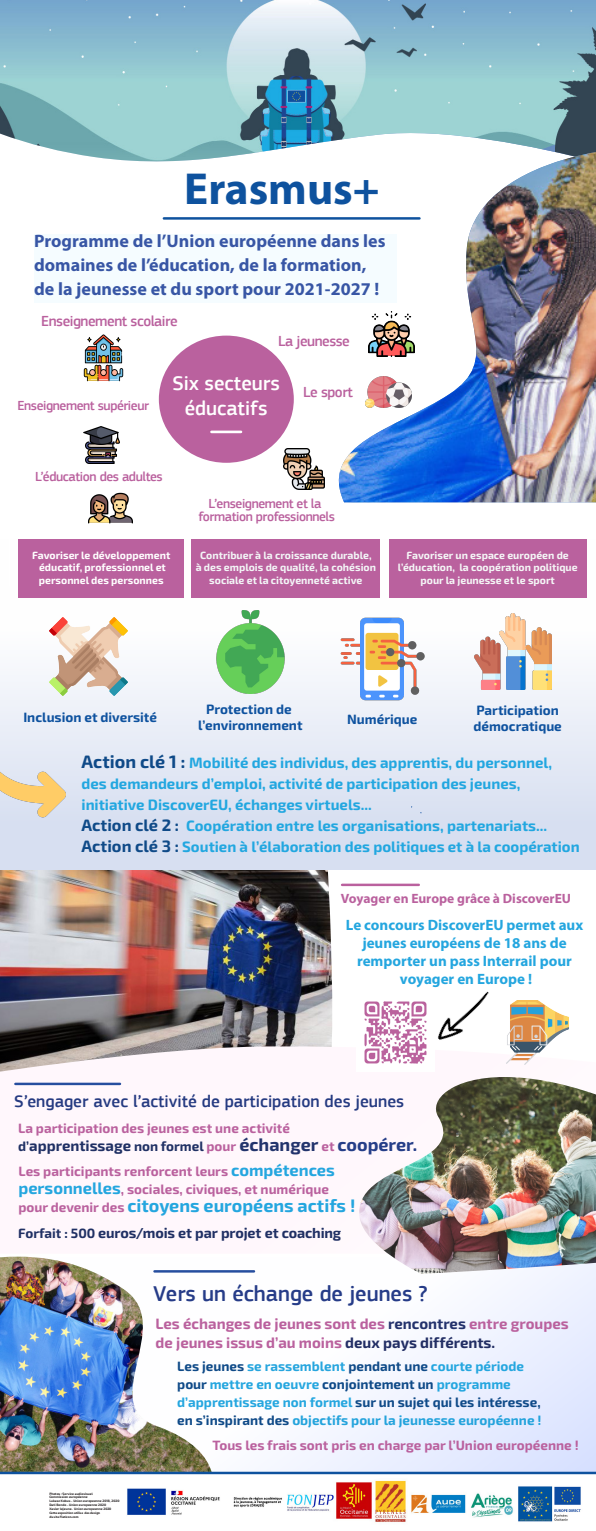
<style>
.page{position:relative;width:596px;height:1531px;background:#fff}
.page>*{position:absolute;margin:0;border:0;box-sizing:border-box;transform-origin:0 0}
.t1{font:700 45px "Myriad Pro";color:#0e529e}
.t2{font:500 22.5px "EC Square Sans Pro";color:#263c88}
.t3{font:500 20.67px/24.8px "EC Square Sans Pro";color:#fff;text-align:center}
.t4{font:700 18px/24px "Myriad Pro";color:#3856a5}
.t5{font:700 18px "Exo 2";color:#24a6df}
.t6{font:500 17.4px "EC Square Sans Pro";color:#253a81}
.t7{font:700 15px "Exo 2";color:#22a7e0}
.t8{font:700 15px/18px "Myriad Pro";color:#24a6df;text-align:center}
.t9{font:700 15px "Exo 2";color:#ba619e}
.t10{font:700 15px "Exo 2";color:#203064}
.t11{font:500 15px "EC Square Sans Pro";letter-spacing:-.03em;color:#ba619e}
.t12{font:700 14.4px "Exo 2";letter-spacing:-.01em;color:#203064}
.t13{font:700 13.5px/18px "Exo 2";color:#ba619e}
.t14{font:700 13.5px/18px "Exo 2";color:#0f4a88}
.t15{font:500 13.5px "EC Square Sans Pro";letter-spacing:-.03em;color:#ba619e}
.t16{font:700 13.5px "Exo 2";color:#0e529f}
.t17{font:700 13.5px "Exo 2";color:#23a3dc}
.t18{font:700 13.5px "Myriad Pro";color:#ba619e}
.t19{font:700 10.5px/12.6px "Exo 2";color:#f3f6f7;text-align:center}
.t20{font:700 10.5px/12.6px "Exo 2";color:#f5f7f7;text-align:center}
.t21{font:700 10.5px "Exo 2";color:#fff}
.t22{font:700 3.3px "Exo 2";color:#231f20}
.t23{font:700 3.3px "Myriad Pro";color:#231f20}
.s1{font-size:18px;color:#0f4a88}
.s2{font-size:16.5px;color:#0f4a88}
.s3{font-size:13.5px}
.s4{font-size:13.5px;color:#ba619e}
.s5{font-size:18px;color:#22336c}
.s6{font-size:18px;color:#253e88}
.s7{font-size:16.5px;color:#24a6df}
.s8{color:#23326c}
.s9{color:#242f67}
.s10{color:#222e64}
.s11{color:#26a5de}
.s12{color:#24a6df}
.s13{color:#0f4a88}
</style>
<div class="page">
<svg style="left:230px;top:1270px;width:365px;height:201px;fill:#f4f6ff"></svg>
<svg style="left:0;top:1272px;width:230px;height:203px"></svg>
<img style="left:0;top:1256px;width:211px;height:215px">
<img style="left:0;top:869px;width:332px;height:177px">
<svg style="left:0;top:1046px;width:332px;height:40px"></svg>
<div style="left:0;top:539px;width:595px;height:330px;background:linear-gradient(to bottom,#fff9fa,#d6e1f3)"></div>
<img style="left:0;top:0;width:595px;height:162px">
<hr style="left:8px;top:456px;width:3px;height:130px;background:#fff">
<hr style="left:164px;top:217px;width:255px;height:3px;background:#0e529e">
<hr style="left:0;top:1471px;width:595px;height:3px;background:#0e529e">
<div style="left:34px;top:234px;width:362px;height:68px;background:#f5fcff"></div>
<div style="left:157px;top:334px;width:138px;height:131px;background:#ba619e;border-radius:50%"></div>
<div style="left:155px;top:332px;width:142px;height:135px;border:4px solid #fff;border-radius:50%"></div>
<hr style="left:211px;top:431px;width:30px;height:2px;background:#fff">
<svg style="left:317px;top:137px;width:278px;height:352px"></svg>
<img style="left:337px;top:152px;width:258px;height:350px">
<div style="left:19px;top:539px;width:165px;height:58px;background:#ba619e"></div>
<div style="left:191px;top:539px;width:189px;height:58px;background:#ba619e"></div>
<div style="left:389px;top:539px;width:197px;height:58px;background:#ba619e"></div>
<img style="left:50px;top:617px;width:77px;height:78px">
<img style="left:210px;top:610px;width:80px;height:84px">
<img style="left:474px;top:613px;width:77px;height:77px">
<img style="left:338px;top:616px;width:87px;height:86px">
<img style="left:0;top:747px;width:66px;height:72px">
<img style="left:358px;top:1077px;width:237px;height:197px">
<img style="left:507px;top:1001px;width:62px;height:63px">
<hr style="left:342px;top:883px;width:76px;height:3px;background:#ba619e">
<hr style="left:15px;top:1082px;width:105px;height:3px;background:#264e9f">
<hr style="left:154px;top:1270px;width:100px;height:2px;background:#264e9f">
<img style="left:365px;top:371px;width:46px;height:44px">
<img style="left:368px;top:311px;width:46px;height:46px">
<img style="left:83px;top:335px;width:41px;height:47px">
<img style="left:283px;top:448px;width:41px;height:42px">
<img style="left:83px;top:426px;width:37px;height:38px">
<img style="left:89px;top:492px;width:43px;height:32px">
<img style="left:364px;top:1001px;width:63px;height:63px">
<img style="left:437px;top:991px;width:70px;height:73px">
<img style="left:127px;top:1480px;width:454px;height:42px">
<p class="t1" style="left:184px;top:160px;width:197px">Erasmus+</p>
<p class="t4" style="left:34px;top:229px;width:353px">Programme de l’Union européenne dans les domaines de l’éducation, de la formation,</p>
<p class="t4" style="left:34px;top:277px;width:346px">de la jeunesse et du sport pour 2021-2027 !</p>
<p class="t11" style="left:41px;top:313px;width:138px">Enseignement scolaire</p>
<p class="t11" style="left:278px;top:332px;width:73px">La jeunesse</p>
<p class="t15" style="left:17px;top:398px;width:133px">Enseignement supérieur</p>
<p class="t3" style="left:172px;top:372px;width:109px">Six secteurs éducatifs</p>
<p class="t11" style="left:303px;top:383px;width:51px">Le sport</p>
<p class="t15" style="left:35px;top:469px;width:129px">L’éducation des adultes</p>
<p class="t15" style="left:208px;top:496px;width:114px">L’enseignement et la</p>
<p class="t15" style="left:198px;top:509px;width:138px">formation professionnels</p>
<p class="t21" style="left:32px;top:549px;width:139px">Favoriser le développement</p>
<p class="t21" style="left:39px;top:561px;width:128px">éducatif, professionnel et</p>
<p class="t21" style="left:39px;top:574px;width:126px">personnel des personnes</p>
<p class="t19" style="left:200px;top:549px;width:173px">Contribuer à la croissance durable,</p>
<p class="t19" style="left:196px;top:562px;width:182px">à des emplois de qualité, la cohésion sociale et la citoyenneté active</p>
<p class="t20" style="left:406px;top:549px;width:164px">Favoriser un espace européen de</p>
<p class="t20" style="left:397px;top:562px;width:181px">l’éducation, la coopération politique pour la jeunesse et le sport</p>
<p class="t16" style="left:206px;top:701px;width:87px">Protection de</p>
<p class="t16" style="left:198px;top:717px;width:106px">l’environnement</p>
<p class="t16" style="left:347px;top:712px;width:72px">Numérique</p>
<p class="t16" style="left:476px;top:702px;width:84px">Participation</p>
<p class="t16" style="left:473px;top:718px;width:90px">démocratique</p>
<p class="t7" style="left:81px;top:753px;width:471px"><span class="s1">Action clé 1 :</span> Mobilité des individus, des apprentis, du personnel,</p>
<p class="t7" style="left:81px;top:774px;width:440px">des demandeurs d’emploi, activité de participation des jeunes,</p>
<p class="t7" style="left:81px;top:795px;width:292px">initiative DiscoverEU, échanges virtuels...</p>
<p class="t7" style="left:81px;top:816px;width:467px"><span class="s2">Action clé 2 :</span> Coopération entre les organisations, partenariats...</p>
<p class="t7" style="left:81px;top:837px;width:499px"><span class="s2">Action clé 3 :</span> Soutien à l’élaboration des politiques et à la coopération</p>
<p class="t16" style="left:23px;top:709px;width:135px">Inclusion et diversité</p>
<p class="t18" style="left:340px;top:890px;width:232px">Voyager en Europe grâce à DiscoverEU</p>
<p class="t8" style="left:345px;top:915px;width:239px">Le concours DiscoverEU permet aux jeunes européens de 18 ans de</p>
<p class="t8" style="left:357px;top:951px;width:216px">remporter un pass Interrail pour</p>
<p class="t8" style="left:399px;top:969px;width:133px">voyager en Europe !</p>
<p class="t6" style="left:14px;top:1091px;width:391px">S’engager avec l’activité de participation des jeunes</p>
<p class="t13" style="left:18px;top:1119px;width:273px">La participation des jeunes est une activité</p>
<p class="t10" style="left:18px;top:1136px;width:400px"><span class="s3">d’</span>apprentissage <span class="s3">non formel</span> <span class="s4">pour</span> <span class="s5">échanger</span> <span class="s4">et</span> <span class="s6">coopérer.</span></p>
<p class="t13" style="left:18px;top:1162px;width:318px">Les participants renforcent leurs <span class="s7">compétences personnelles</span>, sociales, civiques, et numérique</p>
<p class="t5" style="left:18px;top:1194px;width:338px"><span class="s4">pour devenir des</span> citoyens européens actifs !</p>
<p class="t12" style="left:18px;top:1224px;width:324px"><span class="s3">Forfait : 500</span> euros/mois et par projet et coaching</p>
<p class="t2" style="left:153px;top:1280px;width:275px">Vers un échange de jeunes ?</p>
<p class="t9" style="left:155px;top:1314px;width:414px">Les échanges de jeunes sont des <span class="s8">rencontres</span> entre groupes</p>
<p class="t9" style="left:155px;top:1334px;width:341px">de jeunes issus d’au moins <span class="s9">d</span><span class="s10">eux pays différents.</span></p>
<p class="t14" style="left:177px;top:1357px;width:364px">Les jeunes <span class="s11">se rassemblent</span> pendant une <span class="s12">courte période </span>pour <span class="s12">mettre en oeuvre</span> conjointement un <span class="s12">programme d’apprentissage non formel</span> sur un sujet qui les intéresse,</p>
<p class="t17" style="left:177px;top:1411px;width:365px"><span class="s13">en s’inspirant des</span> objectifs pour la jeunesse européenne !</p>
<p class="t22" style="left:49px;top:1491px;width:45px">Photos : Service audiovisuel</p>
<p class="t22" style="left:49px;top:1495px;width:40px">Commission européenne</p>
<p class="t22" style="left:49px;top:1499px;width:71px">Lukasz Kobus - Union europeenne 2018, 2020</p>
<p class="t22" style="left:49px;top:1503px;width:58px">Dati Bendo - Union europeenne 2020</p>
<p class="t22" style="left:49px;top:1507px;width:63px">Xavier lejeune- Union europeenne 2020</p>
<p class="t23" style="left:49px;top:1511px;width:52px">Cette exposition utilise des design</p>
<p class="t23" style="left:49px;top:1515px;width:31px">du site Flaticon.com</p>
<p class="t13" style="left:212px;top:1436px;width:367px">Tous les frais sont pris en charge par l’Union européenne !</p>
</div>
